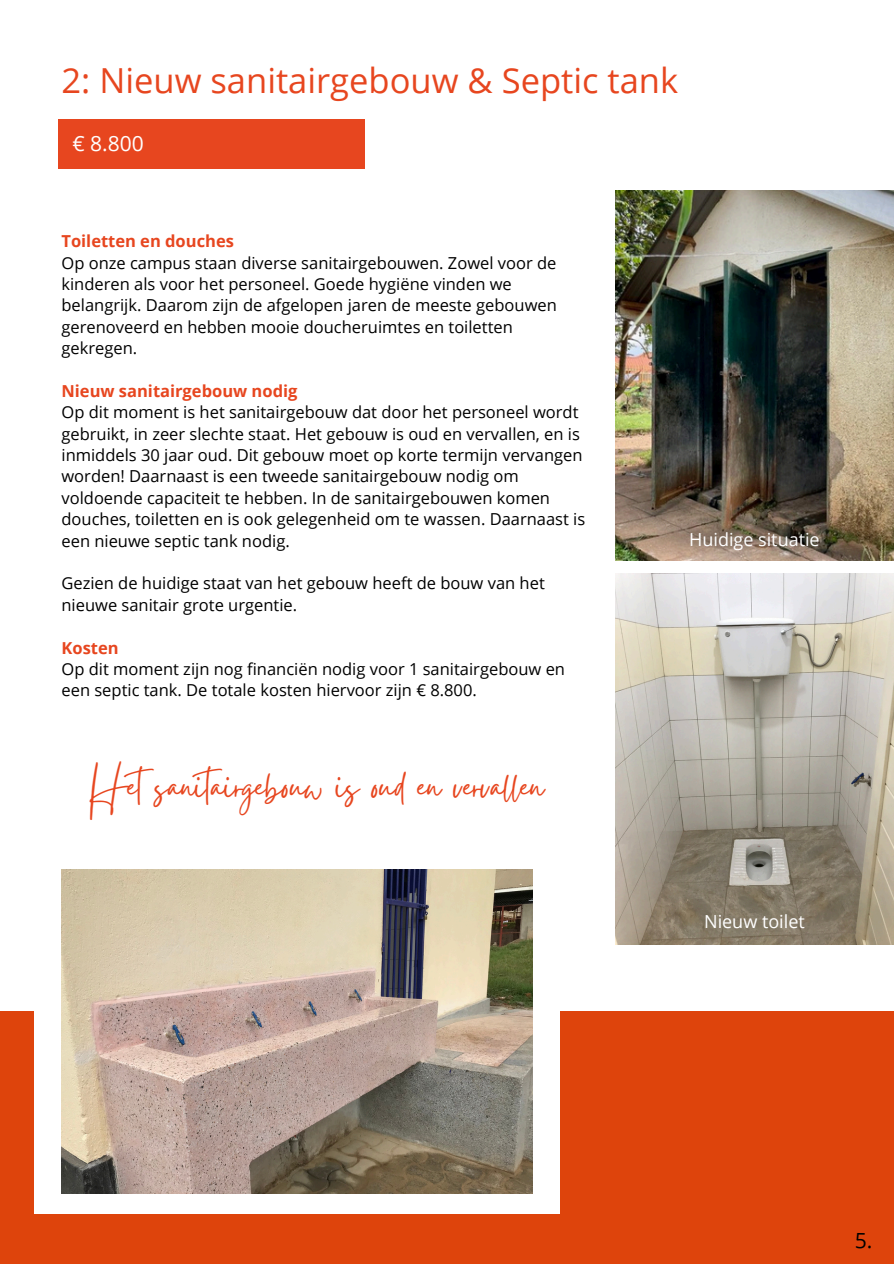
<style>
.page{position:relative;width:894px;height:1264px;background:#fff}
.page>*{position:absolute;margin:0;border:0;box-sizing:border-box;transform-origin:0 0}
.t1{font:46.2px "Gistesy";color:#e7461f}
.t2{font:34.5px "Open Sans";color:#e7461f}
.t3{font:21px "Open Sans";color:#fff}
.t4{font:18px "Open Sans";color:#fff}
.t5{font:16.5px/21.3px "Open Sans";color:#000}
.t6{font:16.5px/21.3px "Open Sans";color:#010000}
.t7{font:700 16.5px "Open Sans";color:#e7461f}
</style>
<div class="page">
<div style="left:0;top:1011px;width:893px;height:252px;background:#de440c"></div>
<img style="left:615px;top:574px;width:278px;height:370px">
<img style="left:615px;top:190px;width:278px;height:370px">
<div style="left:34px;top:841px;width:525px;height:372px;background:#fff"></div>
<img style="left:61px;top:869px;width:471px;height:324px">
<div style="left:59px;top:120px;width:306px;height:49px;background:#e7461f"></div>
<p class="t2" style="left:61px;top:56px;width:618px">2: Nieuw sanitairgebouw &amp; Septic tank</p>
<p class="t3" style="left:72px;top:129px;width:73px">€ 8.800</p>
<h2 class="t7" style="left:61px;top:229px;width:174px">Toiletten en douches</h2>
<h3 class="t5" style="left:61px;top:251px;width:497px">Op onze campus staan diverse sanitairgebouwen. Zowel voor de kinderen als voor het personeel. Goede hygiëne vinden we belangrijk. Daarom zijn de afgelopen jaren de meeste gebouwen gerenoveerd en hebben mooie doucheruimtes en toiletten gekregen.</h3>
<p class="t7" style="left:61px;top:379px;width:237px">Nieuw sanitairgebouw nodig</p>
<p class="t5" style="left:61px;top:401px;width:525px">Op dit moment is het sanitairgebouw dat door het personeel wordt gebruikt, in zeer slechte staat. Het gebouw is oud en vervallen, en is inmiddels 30 jaar oud. Dit gebouw moet op korte termijn vervangen worden! Daarnaast is een tweede sanitairgebouw nodig om voldoende capaciteit te hebben. In de sanitairgebouwen komen douches, toiletten en is ook gelegenheid om te wassen. Daarnaast is een nieuwe septic tank nodig.</p>
<p class="t5" style="left:61px;top:572px;width:484px">Gezien de huidige staat van het gebouw heeft de bouw van het nieuwe sanitair grote urgentie.</p>
<p class="t7" style="left:61px;top:636px;width:59px">Kosten</p>
<p class="t6" style="left:61px;top:658px;width:505px">Op dit moment zijn nog financiën nodig voor 1 sanitairgebouw en een septic tank. De totale kosten hiervoor zijn € 8.800.</p>
<p class="t1" style="left:90px;top:754px;width:455px">Hetsanitairgebouw is oud en vervallen</p>
<p class="t4" style="left:689px;top:527px;width:132px">Huidige situatie</p>
<h1 class="t4" style="left:704px;top:908px;width:102px">Nieuw toilet</h1>
</div>
